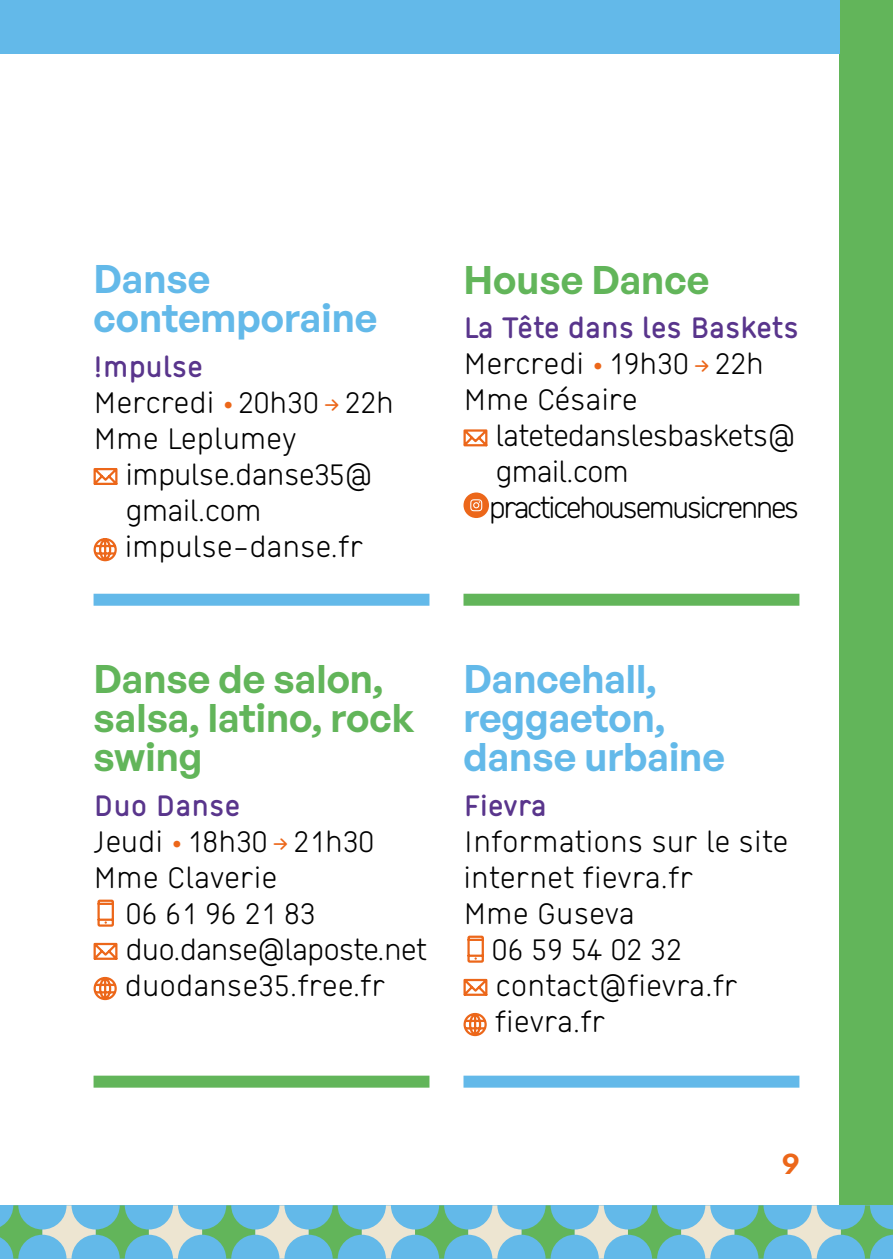
<style>
.page{position:relative;width:893px;height:1259px;background:#fff}
.page>*{position:absolute;margin:0;border:0;box-sizing:border-box;transform-origin:0 0}
.t1{font:600 39px/39px "General Sans";color:#63b9e9}
.t2{font:600 39px/39px "General Sans";color:#62b55a}
.t3{font:31.5px/36px "Citedia";color:#000}
.t4{font:31.5px/36px "Citedia";letter-spacing:-.045em;color:#000}
.t5{font:31.5px/36px "Citedia";letter-spacing:-.02em;color:#000}
.t6{font:31.5px "Citedia";letter-spacing:-.03em;color:#000}
.t7{font:700 31.5px "Citedia";color:#59358c}
.t8{font:600 30px "General Sans";color:#ec671a}
.s1{font-weight:700;color:#59358c}
.s2{color:#ec671a}
</style>
<div class="page">
<div style="left:839px;top:0;width:54px;height:1259px;background:#62b55a"></div>
<div style="left:0;top:0;width:839px;height:54px;background:#63b9e9"></div>
<div style="left:0;top:1205px;width:893px;height:54px;background:#63b9e9"></div>
<svg style="left:841px;top:1205px;width:52px;height:53px"></svg>
<svg style="left:521px;top:1205px;width:54px;height:53px"></svg>
<svg style="left:202px;top:1205px;width:53px;height:53px"></svg>
<svg style="left:734px;top:1205px;width:54px;height:53px"></svg>
<svg style="left:415px;top:1205px;width:53px;height:53px"></svg>
<svg style="left:96px;top:1205px;width:53px;height:53px"></svg>
<svg style="left:628px;top:1205px;width:53px;height:53px"></svg>
<svg style="left:309px;top:1205px;width:53px;height:53px"></svg>
<svg style="left:0;top:1205px;width:42px;height:53px"></svg>
<svg style="left:788px;top:1205px;width:53px;height:53px"></svg>
<svg style="left:468px;top:1205px;width:53px;height:53px"></svg>
<svg style="left:149px;top:1205px;width:53px;height:53px"></svg>
<svg style="left:681px;top:1205px;width:53px;height:53px"></svg>
<svg style="left:362px;top:1205px;width:53px;height:53px"></svg>
<svg style="left:42px;top:1205px;width:54px;height:53px"></svg>
<svg style="left:575px;top:1205px;width:53px;height:53px"></svg>
<svg style="left:255px;top:1205px;width:54px;height:53px"></svg>
<svg style="left:97px;top:899px;width:17px;height:28px"></svg>
<svg style="left:93px;top:942px;width:25px;height:18px"></svg>
<svg style="left:93px;top:976px;width:24px;height:25px"></svg>
<div style="left:94px;top:1075px;width:335px;height:12px;background:#62b55a"></div>
<div style="left:463px;top:594px;width:336px;height:12px;background:#62b55a"></div>
<div style="left:463px;top:1075px;width:336px;height:12px;background:#63b9e9"></div>
<svg style="left:93px;top:468px;width:25px;height:17px"></svg>
<svg style="left:93px;top:538px;width:24px;height:24px"></svg>
<div style="left:94px;top:594px;width:335px;height:12px;background:#63b9e9"></div>
<svg style="left:467px;top:935px;width:17px;height:28px"></svg>
<svg style="left:463px;top:978px;width:25px;height:18px"></svg>
<svg style="left:463px;top:1012px;width:24px;height:25px"></svg>
<svg style="left:463px;top:429px;width:25px;height:18px"></svg>
<div style="left:463px;top:492px;width:26px;height:26px;background:#ec671a;border-radius:50%"></div>
<svg style="left:470px;top:499px;width:12px;height:12px"></svg>
<p class="t1" style="left:94px;top:259px;width:285px">Danse contemporaine</p>
<p class="t3" style="left:94px;top:349px;width:302px"><span class="s1">!mpulse<br></span>Mercredi <span class="s2">•</span> 20h30<span class="s2">→</span>22h<br>Mme Leplumey</p>
<p class="t5" style="left:125px;top:457px;width:249px">impulse.danse35@ gmail.com impulse-danse.fr</p>
<p class="t2" style="left:463px;top:259px;width:247px">House Dance</p>
<p class="t3" style="left:463px;top:310px;width:337px"><span class="s1">La Tête dans les Baskets<br></span>Mercredi <span class="s2">•</span> 19h30<span class="s2">→</span>22h<br>Mme Césaire</p>
<p class="t4" style="left:489px;top:418px;width:312px">latetedanslesbaskets@ gmail.com practicehousemusicrennes</p>
<p class="t2" style="left:94px;top:658px;width:322px">Danse de salon, salsa, latino, rock swing</p>
<p class="t7" style="left:94px;top:787px;width:148px">Duo Danse</p>
<p class="t3" style="left:94px;top:823px;width:282px">Jeudi <span class="s2">•</span>18h30<span class="s2">→</span>21h30</p>
<p class="t3" style="left:94px;top:859px;width:185px">Mme Claverie</p>
<p class="t3" style="left:126px;top:895px;width:191px">06 61 96 21 83</p>
<p class="t6" style="left:126px;top:931px;width:303px">duo.danse@laposte.net</p>
<p class="t3" style="left:125px;top:967px;width:262px">duodanse35.free.fr</p>
<p class="t1" style="left:463px;top:658px;width:263px">Dancehall, reggaeton, danse urbaine</p>
<p class="t7" style="left:463px;top:787px;width:85px">Fievra</p>
<p class="t3" style="left:463px;top:823px;width:327px">Informations sur le site</p>
<p class="t3" style="left:463px;top:859px;width:231px">internet fievra.fr</p>
<p class="t3" style="left:463px;top:895px;width:173px">Mme Guseva</p>
<p class="t3" style="left:492px;top:931px;width:191px">06 59 54 02 32</p>
<p class="t3" style="left:495px;top:967px;width:244px">contact@fievra.fr</p>
<p class="t3" style="left:495px;top:1003px;width:112px">fievra.fr</p>
<p class="t8" style="left:782px;top:1143px;width:19px">9</p>
</div>
